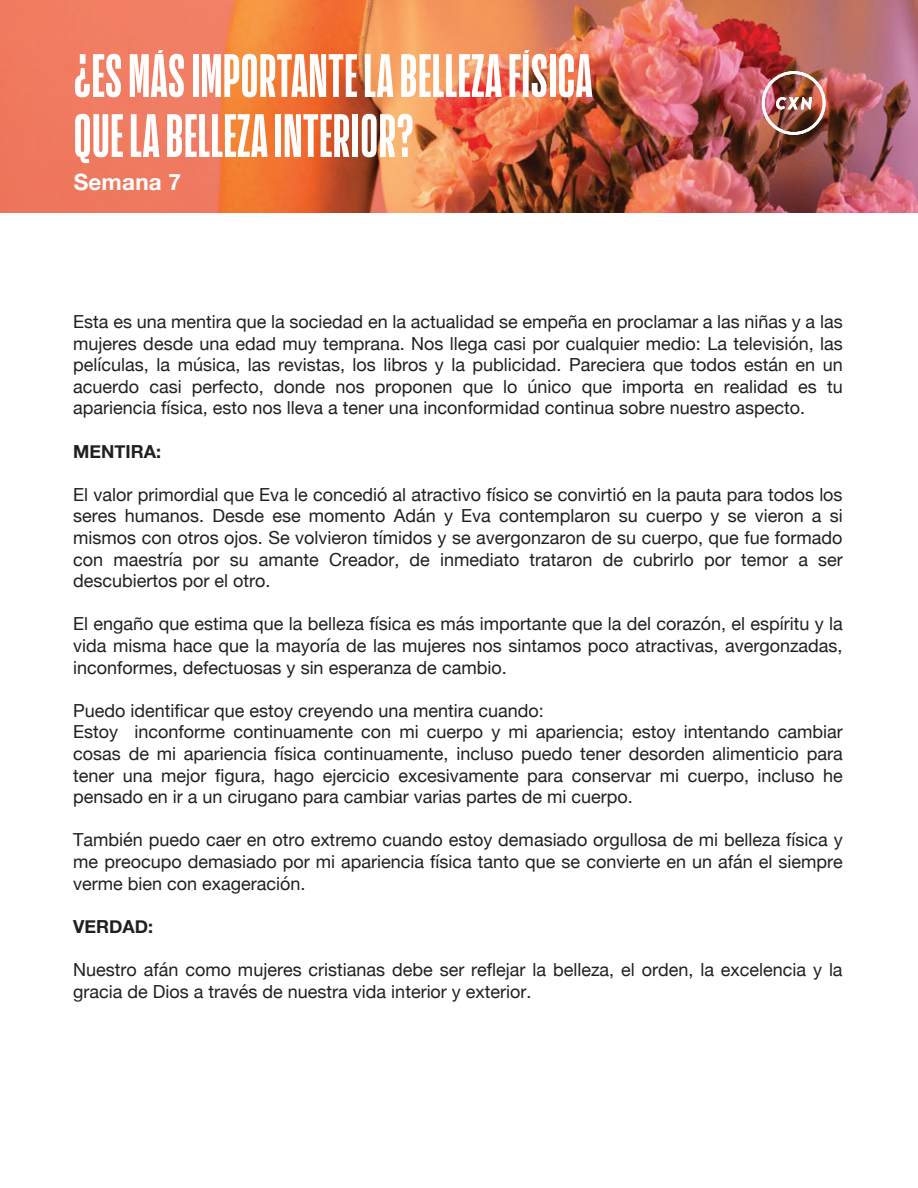
<style>
.page{position:relative;width:918px;height:1188px;background:#fff}
.page>*{position:absolute;margin:0;border:0;box-sizing:border-box;transform-origin:0 0}
.t1{font:60px/60px "Action Condensed Bold Grade 2";letter-spacing:.01em;color:#fff}
.t2{font:700 22.5px "Helvetica Neue";letter-spacing:.01em;color:#fff}
.t3{font:18px/21.6px "Helvetica Neue";color:#231f20;text-align:justify}
.t4{font:700 18px "Helvetica Neue";color:#231f20}
</style>
<div class="page">
<img style="left:0;top:0;width:918px;height:212px">
<img style="left:762px;top:71px;width:64px;height:64px">
<h1 class="t1" style="left:74px;top:45px;width:520px">¿ES MÁS IMPORTANTE LA BELLEZA FÍSICA<br>QUE LA BELLEZA INTERIOR?</h1>
<p class="t2" style="left:74px;top:165px;width:109px">Semana 7</p>
<p class="t3" style="left:73px;top:312px;width:771px">Esta es una mentira que la sociedad en la actualidad se empeña en proclamar a las niñas y a las mujeres desde una edad muy temprana. Nos llega casi por cualquier medio: La televisión, las películas, la música, las revistas, los libros y la publicidad. Pareciera que todos están en un acuerdo casi perfecto, donde nos proponen que lo único que importa en realidad es tu apariencia física, esto nos lleva a tener una inconformidad continua sobre nuestro aspecto.</p>
<p class="t4" style="left:73px;top:437px;width:89px">MENTIRA:</p>
<p class="t3" style="left:73px;top:485px;width:771px">El valor primordial que Eva le concedió al atractivo físico se convirtió en la pauta para todos los seres humanos. Desde ese momento Adán y Eva contemplaron su cuerpo y se vieron a si mismos con otros ojos. Se volvieron tímidos y se avergonzaron de su cuerpo, que fue formado con maestría por su amante Creador, de inmediato trataron de cubrirlo por temor a ser descubiertos por el otro.</p>
<p class="t3" style="left:73px;top:614px;width:771px">El engaño que estima que la belleza física es más importante que la del corazón, el espíritu y la vida misma hace que la mayoría de las mujeres nos sintamos poco atractivas, avergonzadas, inconformes, defectuosas y sin esperanza de cambio.</p>
<p class="t3" style="left:73px;top:701px;width:771px;text-align:left">Puedo identificar que estoy creyendo una mentira cuando:<br>Estoy inconforme continuamente con mi cuerpo y mi apariencia; estoy intentando cambiar cosas de mi apariencia física continuamente, incluso puedo tener desorden alimenticio para tener una mejor figura, hago ejercicio excesivamente para conservar mi cuerpo, incluso he pensado en ir a un cirugano para cambiar varias partes de mi cuerpo.</p>
<p class="t3" style="left:73px;top:830px;width:771px">También puedo caer en otro extremo cuando estoy demasiado orgullosa de mi belleza física y me preocupo demasiado por mi apariencia física tanto que se convierte en un afán el siempre verme bien con exageración.</p>
<p class="t4" style="left:73px;top:912px;width:82px">VERDAD:</p>
<p class="t3" style="left:73px;top:960px;width:771px">Nuestro afán como mujeres cristianas debe ser reflejar la belleza, el orden, la excelencia y la gracia de Dios a través de nuestra vida interior y exterior.</p>
</div>
